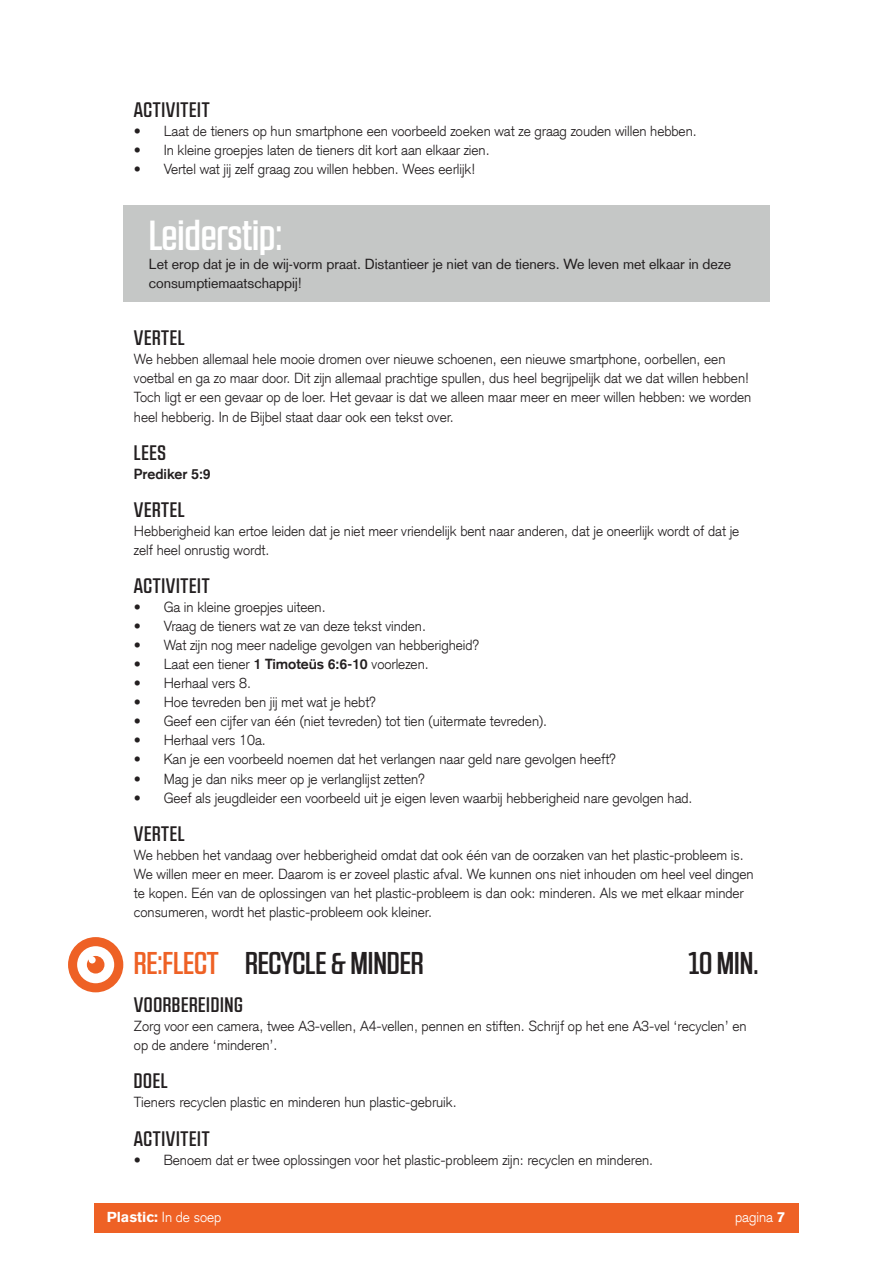
<style>
.page{position:relative;width:893px;height:1263px;background:#fff}
.page>*{position:absolute;margin:0;border:0;box-sizing:border-box;transform-origin:0 0}
.LEIDERSTIP{font:500 42px "RB No 2.1 a";color:#fff}
.onderdeel_kop{font:500 31.5px "RB No 2.1 a";color:#231f20}
.tussenkop{font:500 21px "RB No 2.1 a";letter-spacing:.03em;color:#231f20}
.broodtekst{font:300 14.25px/19px "Basic Commercial LT Com";letter-spacing:-.005em;color:#231f20}
.LEIDERSTIP_tekst{font:14.25px/19px "Basic Commercial LT Com";letter-spacing:-.005em;color:#231f20}
.t1{font:900 14.25px "Basic Commercial LT Com";letter-spacing:-.005em;color:#fff}
.broodtekst-2{font:700 14.25px "Basic Commercial LT Com";letter-spacing:-.005em;color:#231f20}
.t2{font:300 14.25px "Basic Commercial LT Com";letter-spacing:-.005em;color:#fff}
.s1{font-weight:700}
.s2{color:#ee6125}
.s3{font-weight:300}
.s4{font-weight:900}
</style>
<div class="page">
<div style="left:94px;top:1203px;width:705px;height:30px;background:#ee6125"></div>
<div style="left:123px;top:206px;width:647px;height:63px;background:#c5c7c6"></div>
<div style="left:123px;top:248px;width:647px;height:54px;background:#c5c7c6"></div>
<div style="left:68px;top:937px;width:55px;height:55px;background:#ee6125;border-radius:50%"></div>
<svg style="left:77px;top:946px;width:37px;height:37px"></svg>
<p class="tussenkop" style="left:134px;top:97px;width:77px">ACTIVITEIT</p>
<p class="broodtekst" style="left:134px;top:121px;width:564px">• Laat de tieners op hun smartphone een voorbeeld zoeken wat ze graag zouden willen hebben.</p>
<p class="broodtekst" style="left:134px;top:140px;width:357px">• In kleine groepjes laten de tieners dit kort aan elkaar zien.</p>
<p class="broodtekst" style="left:134px;top:159px;width:343px">• Vertel wat jij zelf graag zou willen hebben. Wees eerlijk!</p>
<p class="LEIDERSTIP" style="left:149px;top:211px;width:135px">Leiderstip:</p>
<p class="LEIDERSTIP_tekst" style="left:149px;top:255px;width:584px">Let erop dat je in de wij-vorm praat. Distantieer je niet van de tieners. We leven met elkaar in deze consumptiemaatschappij!</p>
<p class="tussenkop" style="left:134px;top:326px;width:52px">VERTEL</p>
<p class="broodtekst" style="left:134px;top:350px;width:619px">We hebben allemaal hele mooie dromen over nieuwe schoenen, een nieuwe smartphone, oorbellen, een voetbal en ga zo maar door. Dit zijn allemaal prachtige spullen, dus heel begrijpelijk dat we dat willen hebben!<br>Toch ligt er een gevaar op de loer. Het gevaar is dat we alleen maar meer en meer willen hebben: we worden heel hebberig. In de Bijbel staat daar ook een tekst over.</p>
<p class="tussenkop" style="left:134px;top:440px;width:34px">LEES</p>
<p class="broodtekst-2" style="left:134px;top:465px;width:78px">Prediker 5:9</p>
<p class="tussenkop" style="left:134px;top:497px;width:52px">VERTEL</p>
<p class="broodtekst" style="left:134px;top:521px;width:607px">Hebberigheid kan ertoe leiden dat je niet meer vriendelijk bent naar anderen, dat je oneerlijk wordt of dat je zelf heel onrustig wordt.</p>
<p class="tussenkop" style="left:134px;top:574px;width:77px">ACTIVITEIT</p>
<p class="broodtekst" style="left:134px;top:598px;width:193px">• Ga in kleine groepjes uiteen.</p>
<p class="broodtekst" style="left:134px;top:617px;width:294px">• Vraag de tieners wat ze van deze tekst vinden.</p>
<p class="broodtekst" style="left:134px;top:636px;width:347px">• Wat zijn nog meer nadelige gevolgen van hebberigheid?</p>
<p class="broodtekst" style="left:134px;top:655px;width:296px">• Laat een tiener <span class="s1">1 Timoteüs 6:6-10</span> voorlezen.</p>
<p class="broodtekst" style="left:134px;top:674px;width:119px">• Herhaal vers 8.</p>
<p class="broodtekst" style="left:134px;top:693px;width:244px">• Hoe tevreden ben jij met wat je hebt?</p>
<p class="broodtekst" style="left:134px;top:712px;width:415px">• Geef een cijfer van één (niet tevreden) tot tien (uitermate tevreden).</p>
<p class="broodtekst" style="left:134px;top:731px;width:133px">• Herhaal vers 10a.</p>
<p class="broodtekst" style="left:134px;top:750px;width:484px">• Kan je een voorbeeld noemen dat het verlangen naar geld nare gevolgen heeft?</p>
<p class="broodtekst" style="left:134px;top:769px;width:293px">• Mag je dan niks meer op je verlanglijst zetten?</p>
<p class="broodtekst" style="left:134px;top:788px;width:560px">• Geef als jeugdleider een voorbeeld uit je eigen leven waarbij hebberigheid nare gevolgen had.</p>
<p class="tussenkop" style="left:134px;top:821px;width:52px">VERTEL</p>
<p class="broodtekst" style="left:134px;top:845px;width:621px">We hebben het vandaag over hebberigheid omdat dat ook één van de oorzaken van het plastic-probleem is.<br>We willen meer en meer. Daarom is er zoveel plastic afval. We kunnen ons niet inhouden om heel veel dingen te kopen. Eén van de oplossingen van het plastic-probleem is dan ook: minderen. Als we met elkaar minder consumeren, wordt het plastic-probleem ook kleiner.</p>
<p class="onderdeel_kop" style="left:134px;top:945px;width:291px"><span class="s2">RE:FLECT</span> RECYCLE &amp; MINDER</p>
<p class="onderdeel_kop" style="left:689px;top:945px;width:72px">10 MIN.</p>
<p class="tussenkop" style="left:134px;top:993px;width:110px">VOORBEREIDING</p>
<p class="broodtekst" style="left:134px;top:1017px;width:614px">Zorg voor een camera, twee A3-vellen, A4-vellen, pennen en stiften. Schrijf op het ene A3-vel ‘recyclen’ en op de andere ‘minderen’.</p>
<p class="tussenkop" style="left:134px;top:1069px;width:35px">DOEL</p>
<p class="broodtekst" style="left:134px;top:1093px;width:324px">Tieners recyclen plastic en minderen hun plastic-gebruik.</p>
<p class="tussenkop" style="left:134px;top:1126px;width:77px">ACTIVITEIT</p>
<p class="broodtekst" style="left:134px;top:1150px;width:521px">• Benoem dat er twee oplossingen voor het plastic-probleem zijn: recyclen en minderen.</p>
<p class="t1" style="left:107px;top:1208px;width:116px">Plastic: <span class="s3">In de soep</span></p>
<p class="t2" style="left:735px;top:1208px;width:51px">pagina <span class="s4">7</span></p>
</div>
